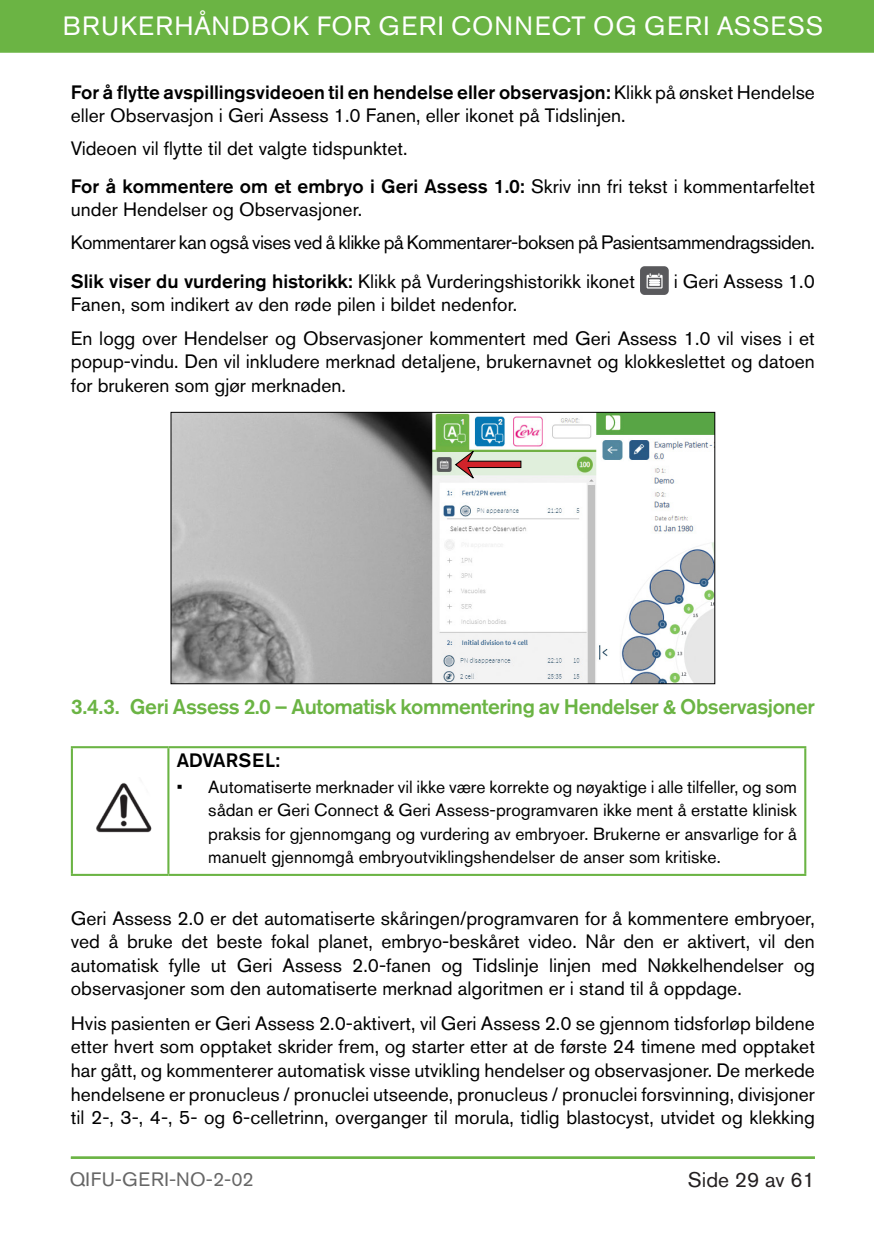
<style>
.page{position:relative;width:874px;height:1241px;background:#fff}
.page>*{position:absolute;margin:0;border:0;box-sizing:border-box;transform-origin:0 0}
.t1{font:26.25px "Akzidenz Grotesk Std";letter-spacing:.035em;color:#fff}
.t2{font:500 21px "Akzidenz Grotesk Std";letter-spacing:-.02em;color:#6bb444}
.t3{font:21px "Akzidenz Grotesk Std";color:#231f20}
.NORMAL_LAST_LINE{font:19.25px/23.6px "Akzidenz Grotesk Std";color:#000;text-align:justify}
.NORMAL_LAST_LINE-2{font:19.25px "Akzidenz Grotesk Std";letter-spacing:-.025em;color:#000}
.t4{font:19.25px "Akzidenz Grotesk Std";letter-spacing:.03em;color:#666}
.WARNING_TABLE_BOLD{font:500 19.25px "Akzidenz Grotesk Std";color:#000}
.t5{font:17.5px/23.6px "Akzidenz Grotesk Std";color:#000;text-align:justify}
.s1{font-weight:500}
</style>
<div class="page">
<div style="left:0;top:0;width:873px;height:53px;background:#6bb444"></div>
<hr style="left:71px;top:1156px;width:743px;height:1px;background:#6bb444">
<hr style="left:71px;top:1157px;width:743px;height:1px;background:#6bb444">
<div style="left:639px;top:266px;width:29px;height:29px;background:#59595c;border-radius:5px"></div>
<svg style="left:646px;top:273px;width:16px;height:15px"></svg>
<img style="left:173px;top:414px;width:539px;height:267px">
<div style="left:171px;top:412px;width:543px;height:271px;border:1px solid #000"></div>
<svg style="left:454px;top:449px;width:67px;height:30px;background:#c3ad9c"></svg>
<hr style="left:71px;top:746px;width:97px;height:2px;background:#6bb444">
<hr style="left:71px;top:748px;width:2px;height:125px;background:#6bb444">
<hr style="left:168px;top:746px;width:637px;height:2px;background:#6bb444">
<hr style="left:803px;top:748px;width:2px;height:125px;background:#6bb444">
<hr style="left:71px;top:873px;width:97px;height:2px;background:#6bb444">
<hr style="left:168px;top:873px;width:637px;height:2px;background:#6bb444">
<hr style="left:167px;top:748px;width:2px;height:125px;background:#6bb444">
<img style="left:96px;top:783px;width:56px;height:50px">
<h1 class="t1" style="left:63px;top:11px;width:761px">BRUKERHÅNDBOK FOR GERI CONNECT OG GERI ASSESS</h1>
<p class="NORMAL_LAST_LINE" style="left:71px;top:81px;width:745px;line-height:22.8px"><span class="s1">For å flytte avspillingsvideoen til en hendelse eller observasjon:</span> Klikk på ønsket Hendelse eller Observasjon i Geri Assess 1.0 Fanen, eller ikonet på Tidslinjen.</p>
<p class="NORMAL_LAST_LINE" style="left:71px;top:136px;width:338px">Videoen vil flytte til det valgte tidspunktet.</p>
<p class="NORMAL_LAST_LINE" style="left:71px;top:175px;width:745px;line-height:22.8px"><span class="s1">For å kommentere om et embryo i Geri Assess 1.0:</span> Skriv inn fri tekst i kommentarfeltet under Hendelser og Observasjoner.</p>
<p class="NORMAL_LAST_LINE-2" style="left:71px;top:231px;width:745px">Kommentarer kan også vises ved å klikke på Kommentarer-boksen på Pasientsammendragssiden.</p>
<p class="NORMAL_LAST_LINE" style="left:71px;top:269px;width:565px"><span class="s1">Slik viser du vurdering historikk:</span> Klikk på Vurderingshistorikk ikonet</p>
<p class="NORMAL_LAST_LINE" style="left:673px;top:269px;width:142px">i Geri Assess 1.0</p>
<p class="NORMAL_LAST_LINE" style="left:71px;top:292px;width:447px">Fanen, som indikert av den røde pilen i bildet nedenfor.</p>
<p class="NORMAL_LAST_LINE" style="left:71px;top:326px;width:745px">En logg over Hendelser og Observasjoner kommentert med Geri Assess 1.0 vil vises i et popup-vindu. Den vil inkludere merknad detaljene, brukernavnet og klokkeslettet og datoen for brukeren som gjør merknaden.</p>
<p class="t2" style="left:71px;top:693px;width:745px">3.4.3. Geri Assess 2.0 – Automatisk kommentering av Hendelser &amp; Observasjoner</p>
<p class="WARNING_TABLE_BOLD" style="left:177px;top:748px;width:105px">ADVARSEL:</p>
<p class="t5" style="left:208px;top:774px;width:590px;text-indent:-32px">• Automatiserte merknader vil ikke være korrekte og nøyaktige i alle tilfeller, og som sådan er Geri Connect &amp; Geri Assess-programvaren ikke ment å erstatte klinisk praksis for gjennomgang og vurdering av embryoer. Brukerne er ansvarlige for å manuelt gjennomgå embryoutviklingshendelser de anser som kritiske.</p>
<p class="NORMAL_LAST_LINE" style="left:71px;top:905px;width:745px">Geri Assess 2.0 er det automatiserte skåringen/programvaren for å kommentere embryoer, ved å bruke det beste fokal planet, embryo-beskåret video. Når den er aktivert, vil den automatisk fylle ut Geri Assess 2.0-fanen og Tidslinje linjen med Nøkkelhendelser og observasjoner som den automatiserte merknad algoritmen er i stand til å oppdage.</p>
<p class="NORMAL_LAST_LINE" style="left:71px;top:1010px;width:745px">Hvis pasienten er Geri Assess 2.0-aktivert, vil Geri Assess 2.0 se gjennom tidsforløp bildene etter hvert som opptaket skrider frem, og starter etter at de første 24 timene med opptaket har gått, og kommenterer automatisk visse utvikling hendelser og observasjoner. De merkede hendelsene er pronucleus / pronuclei utseende, pronucleus / pronuclei forsvinning, divisjoner til 2-, 3-, 4-, 5- og 6-celletrinn, overganger til morula, tidlig blastocyst, utvidet og klekking</p>
<p class="t4" style="left:70px;top:1167px;width:185px">QIFU-GERI-NO-2-02</p>
<p class="t3" style="left:687px;top:1167px;width:128px">Side 29 av 61</p>
</div>
